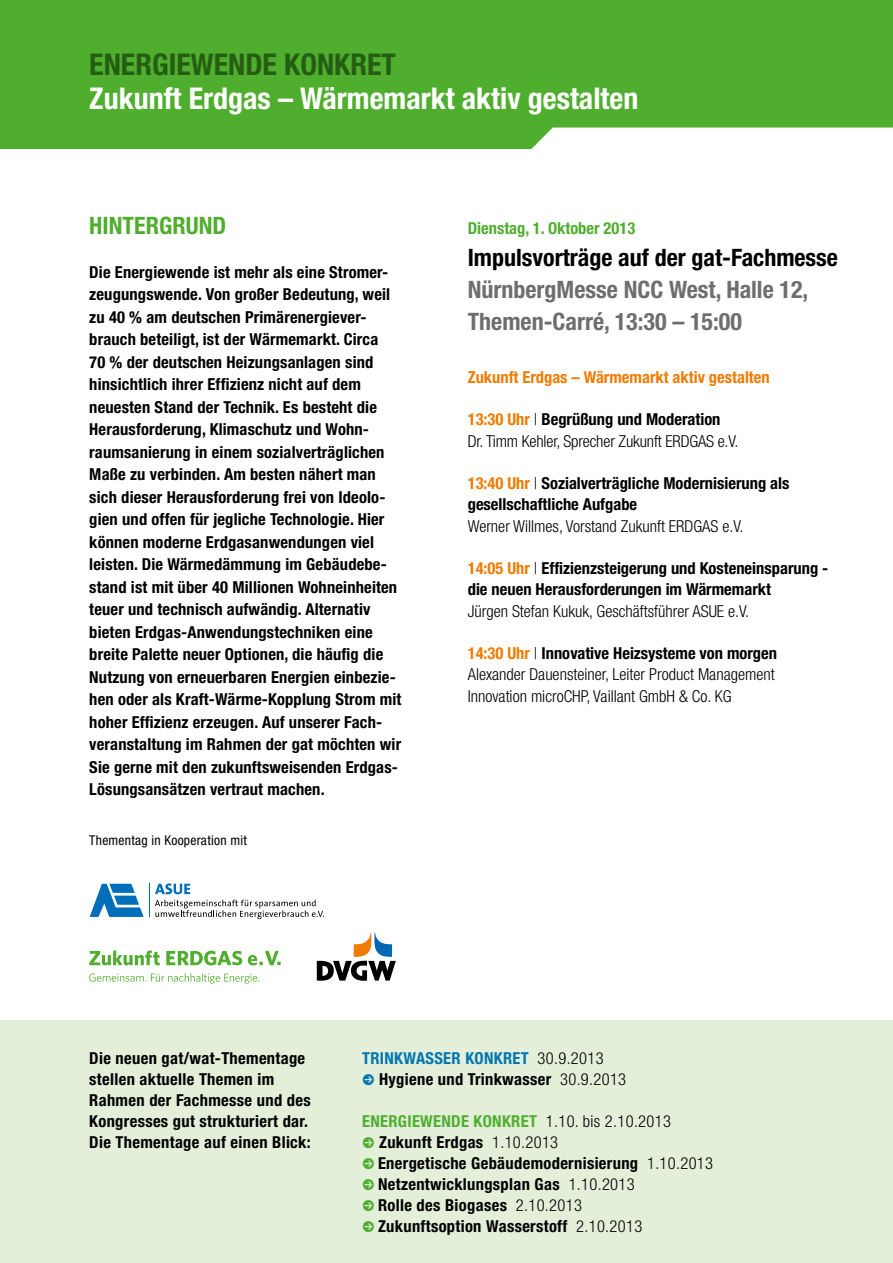
<style>
.page{position:relative;width:893px;height:1263px;background:#fff}
.page>*{position:absolute;margin:0;border:0;box-sizing:border-box;transform-origin:0 0}
.t1{font:700 condensed 30px "Helvetica Neue LT Pro";color:#fff}
.t2{font:700 condensed 30px "Helvetica Neue LT Pro";letter-spacing:.035em;color:#255e13}
.t3{font:700 condensed 24px/32px "Helvetica Neue LT Pro";color:#6e6e6e}
.t4{font:700 condensed 24px "Helvetica Neue LT Pro";color:#000}
.t5{font:700 condensed 24px "Helvetica Neue LT Pro";color:#50ae2f}
.t6{font:700 condensed 16.5px/22.5px "Helvetica Neue LT Pro";letter-spacing:.01em;color:#000}
.t7{font:300 condensed 16.5px/21.3px "Helvetica Neue LT Pro";color:#000}
.t8{font:700 condensed 16.5px "Helvetica Neue LT Pro";color:#50ae2f}
.t9{font:700 condensed 16.5px "Helvetica Neue LT Pro";color:#ef7c00}
.t10{font:700 condensed 16.5px "Helvetica Neue LT Pro";letter-spacing:.055em;color:#0076b3}
.t11{font:condensed 13.5px "Helvetica Neue LT Pro";letter-spacing:.02em;color:#000}
.s1{font-weight:700;color:#ef7c00}
.s2{font-weight:700}
.s3{color:#ef7c00}
.s4{font-weight:300}
.s5{font-weight:300;color:#000}
.s6{color:#0076b3}
.s7{color:#50ae2f}
</style>
<div class="page">
<div style="left:0;top:0;width:893px;height:149px;background:#50ae2f"></div>
<div style="left:531px;top:128px;width:362px;height:21px;background:#fff"></div>
<svg style="left:317px;top:932px;width:79px;height:49px"></svg>
<div style="left:0;top:1021px;width:893px;height:242px;background:#e3efd9"></div>
<svg style="left:89px;top:973px;width:171px;height:10px"></svg>
<svg style="left:89px;top:950px;width:192px;height:15px"></svg>
<svg style="left:90px;top:884px;width:54px;height:33px"></svg>
<svg style="left:155px;top:883px;width:169px;height:36px"></svg>
<hr style="left:149px;top:884px;width:1px;height:33px;background:#006eb9">
<h1 class="t2" style="left:89px;top:46px;width:308px">Energiewende konkret</h1>
<h1 class="t1" style="left:89px;top:80px;width:551px">Zukunft Erdgas – Wärmemarkt aktiv gestalten</h1>
<h2 class="t5" style="left:89px;top:211px;width:139px">hintergrund</h2>
<p class="t6" style="left:89px;top:261px;width:314px">Die Energiewende ist mehr als eine Stromer&shy;zeugungswende. Von großer Bedeutung, weil zu 40 % am deutschen Primärenergiever&shy;brauch beteiligt, ist der Wärmemarkt. Circa<br>70 % der deutschen Heizungsanlagen sind hinsichtlich ihrer Effizienz nicht auf dem neuesten Stand der Technik. Es besteht die Herausforderung, Klimaschutz und Wohn&shy;raumsanierung in einem sozialverträglichen Maße zu verbinden. Am besten nähert man sich dieser Herausforderung frei von Ideolo&shy;gien und offen für jegliche Technologie. Hier können moderne Erdgasanwendungen viel leisten. Die Wärmedämmung im Gebäudebe&shy;stand ist mit über 40 Millionen Wohneinheiten teuer und technisch aufwändig. Alternativ bieten Erdgas-Anwendungstechniken eine breite Palette neuer Optionen, die häufig die Nutzung von erneuerbaren Energien einbezie&shy;hen oder als Kraft-Wärme-Kopplung Strom mit hoher Effizienz erzeugen. Auf unserer Fach&shy;veranstaltung im Rahmen der gat möchten wir Sie gerne mit den zukunftsweisenden Erdgas-Lösungsansätzen vertraut machen.</p>
<p class="t11" style="left:89px;top:832px;width:159px">Thementag in Kooperation mit</p>
<p class="t8" style="left:468px;top:218px;width:169px">Dienstag, 1. Oktober 2013</p>
<h2 class="t4" style="left:468px;top:243px;width:372px">Impulsvorträge auf der gat-Fachmesse</h2>
<h2 class="t3" style="left:468px;top:273px;width:342px">NürnbergMesse NCC West, Halle 12,<br>Themen-Carré, 13:30 – 15:00</h2>
<p class="t9" style="left:468px;top:367px;width:303px">Zukunft Erdgas – Wärmemarkt aktiv gestalten</p>
<p class="t7" style="left:468px;top:409px;width:272px"><span class="s1">13:30 Uhr</span> | <span class="s2">Begrüßung und Moderation<br></span>Dr. Timm Kehler, Sprecher Zukunft ERDGAS e.V.</p>
<p class="t6" style="left:468px;top:473px;width:323px;line-height:21.3px"><span class="s3">13:40 Uhr</span> <span class="s4">|</span> Sozialverträgliche Modernisierung als gesellschaftliche Aufgabe</p>
<p class="t7" style="left:468px;top:515px;width:277px">Werner Willmes, Vorstand Zukunft ERDGAS e.V.</p>
<p class="t6" style="left:468px;top:558px;width:362px;line-height:21.3px"><span class="s3">14:05 Uhr</span> <span class="s4">|</span> Effizienzsteigerung und Kosteneinsparung - die neuen Herausforderungen im Wärmemarkt</p>
<p class="t7" style="left:468px;top:600px;width:283px">Jürgen Stefan Kukuk, Geschäftsführer ASUE e.V.</p>
<p class="t7" style="left:468px;top:643px;width:311px"><span class="s1">14:30 Uhr</span> | <span class="s2">Innovative Heizsysteme von morgen<br></span>Alexander Dauensteiner, Leiter Product Management<br>Innovation microCHP, Vaillant GmbH &amp; Co. KG</p>
<p class="t6" style="left:89px;top:1048px;width:223px;line-height:21px">Die neuen gat/wat-Thementage stellen aktuelle Themen im<br>Rahmen der Fachmesse und des<br>Kongresses gut strukturiert dar.<br>Die Thementage auf einen Blick:</p>
<p class="t10" style="left:362px;top:1048px;width:10px">TRINKW</p>
<p class="t10" style="left:416px;top:1048px;width:189px">asser konkret <span class="s5">30.9.2013</span></p>
<p class="t6" style="left:362px;top:1068px;width:266px"><span class="s6">●</span> Hygiene und Trinkwasser <span class="s4">30.9.2013</span></p>
<p class="t8" style="left:362px;top:1111px;width:310px">Energiewende konkret <span class="s5">1.10. bis 2.10.2013</span></p>
<p class="t6" style="left:362px;top:1131px;width:198px"><span class="s7">●</span> Zukunft Erdgas <span class="s4">1.10.2013</span></p>
<p class="t6" style="left:362px;top:1152px;width:352px"><span class="s7">●</span> Energetische Gebäudemodernisierung <span class="s4">1.10.2013</span></p>
<p class="t6" style="left:362px;top:1173px;width:274px"><span class="s7">●</span> Netzentwicklungsplan Gas <span class="s4">1.10.2013</span></p>
<p class="t6" style="left:362px;top:1194px;width:221px"><span class="s7">●</span> Rolle des Biogases <span class="s4">2.10.2013</span></p>
<p class="t6" style="left:362px;top:1215px;width:282px"><span class="s7">●</span> Zukunftsoption Wasserstoff <span class="s4">2.10.2013</span></p>
</div>
